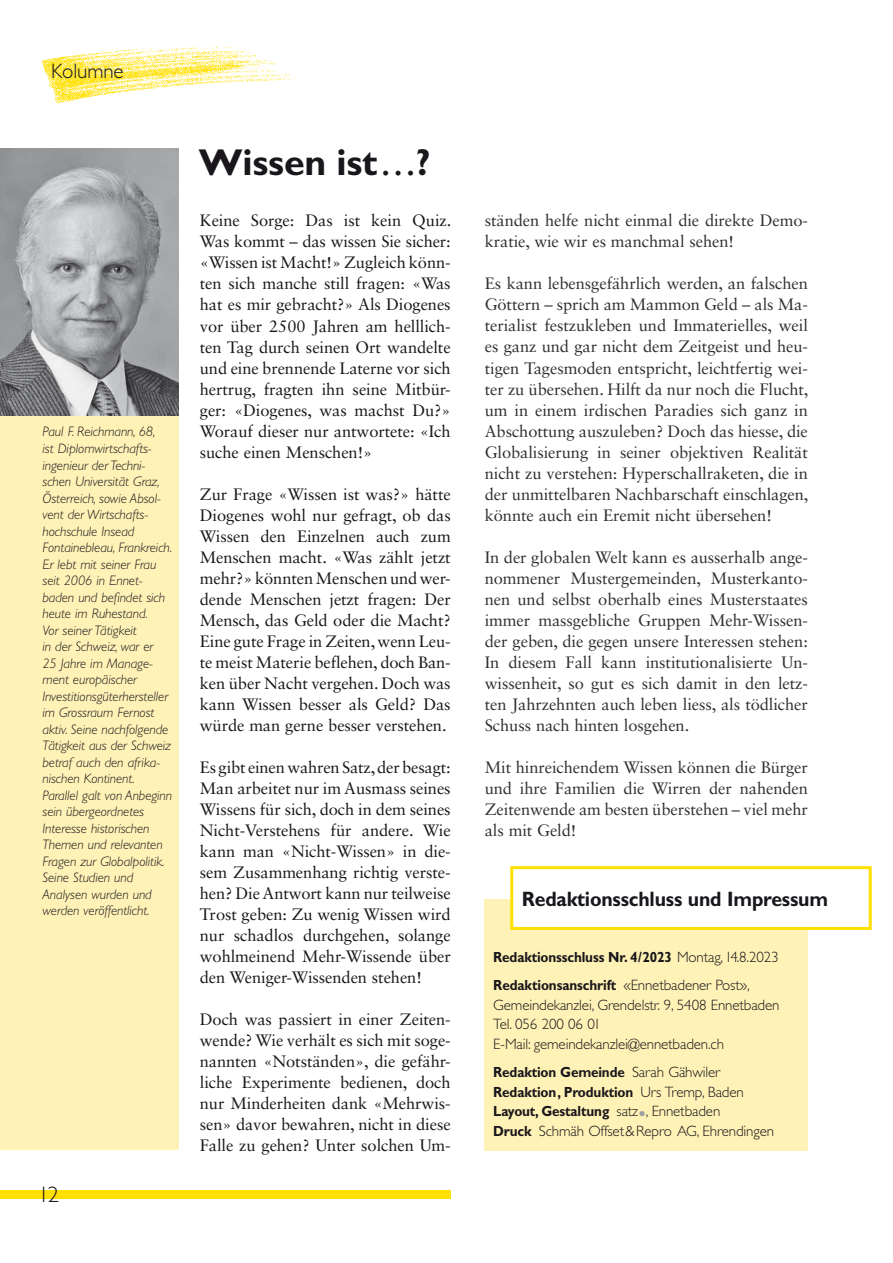
<style>
.page{position:relative;width:893px;height:1263px;background:#fff}
.page>*{position:absolute;margin:0;border:0;box-sizing:border-box;transform-origin:0 0}
.t1{font:700 37.5px "Gill Sans Std";letter-spacing:-.005em;color:#1a171c}
.t2{font:300 22.5px "Gill Sans Std";color:#1a171c}
.t3{font:300 21px "Gill Sans Std";letter-spacing:-.005em;color:#1a171c}
.t4{font:700 20.85px "Gill Sans Std";letter-spacing:-.01em;color:#1a171c;scale:.93 1}
.t5{font:16.5px/21px "Sabon LT Std";letter-spacing:-.005em;color:#1a171c;text-align:justify}
.t6{font:300 15px/19.5px "Gill Sans Std";letter-spacing:-.01em;color:#1a171c}
.t7{font:700 14.7px/19.5px "Gill Sans Std";letter-spacing:-.01em;color:#1a171c;scale:.92 1}
.t8{font:italic 300 13.8px/16.5px "Gill Sans Std";letter-spacing:-.005em;color:#1a171c}
.s1{font-family:"Sabon LT Std";font-weight:400}
.s2{font-weight:300;font-size:15px}
.s3{font-size:30px;color:#9d9ea0}
.s4{font-weight:700;font-size:14.7px}
</style>
<div class="page">
<div style="left:0;top:1191px;width:451px;height:8px;background:#ffe000"></div>
<img style="left:41px;top:44px;width:258px;height:60px">
<div style="left:0;top:404px;width:179px;height:746px;background:#fff2b6"></div>
<div style="left:485px;top:899px;width:323px;height:251px;background:#fff2b6"></div>
<div style="left:512px;top:868px;width:358px;height:60px;background:#fff"></div>
<div style="left:510px;top:866px;width:362px;height:64px;border:3px solid #ffe000"></div>
<img style="left:0;top:149px;width:179px;height:266px">
<p class="t3" style="left:51px;top:59px;width:74px">Kolumne</p>
<p class="t8" style="left:43px;top:424px;width:131px">Paul F. Reichmann, 68,<br>ist Diplomwirtschafts&shy;ingenieur der Techni&shy;schen Universität Graz,<br>Österreich, sowie Absol&shy;vent der Wirtschafts&shy;hochschule Insead<br>Fontainebleau, Frankreich.<br>Er lebt mit seiner Frau seit 2006 in Ennet&shy;baden und befindet sich heute im Ruhestand.<br>Vor seiner Tätigkeit<br>in der Schweiz, war er<br>25 Jahre im Manage&shy;ment europäischer<br>Investitionsgüterhersteller im Grossraum Fernost aktiv. Seine nachfolgende<br>Tätigkeit aus der Schweiz betraf auch den afrika&shy;nischen Kontinent.<br>Parallel galt von Anbeginn sein übergeordnetes<br>Interesse historischen<br>Themen und relevanten<br>Fragen zur Globalpolitik.<br>Seine Studien und<br>Analysen wurden und werden veröffentlicht.</p>
<h2 class="t2" style="left:38px;top:1181px;width:22px">12</h2>
<h1 class="t1" style="left:199px;top:141px;width:233px">Wissen ist<span class="s1">…</span>?</h1>
<p class="t5" style="left:200px;top:210px;width:253px">Keine Sorge: Das ist kein Quiz.<br>Was kommt – das wissen Sie sicher: «Wissen ist Macht!» Zugleich könn&shy;ten sich manche still fragen: «Was hat es mir gebracht?» Als Diogenes vor über 2500 Jahren am helllich&shy;ten Tag durch seinen Ort wandelte und eine brennende Laterne vor sich hertrug, fragten ihn seine Mitbür&shy;ger: «Diogenes, was machst Du?» Worauf dieser nur antwortete: «Ich suche einen Menschen!»</p>
<p class="t5" style="left:200px;top:483px;width:252px">Zur Frage «Wissen ist was?» hätte Diogenes wohl nur gefragt, ob das Wissen den Einzelnen auch zum Menschen macht. «Was zählt jetzt mehr?» könnten Menschen und wer&shy;dende Menschen jetzt fragen: Der Mensch, das Geld oder die Macht?<br>Eine gute Frage in Zeiten, wenn Leu&shy;te meist Materie beflehen, doch Ban&shy;ken über Nacht vergehen. Doch was kann Wissen besser als Geld? Das würde man gerne besser verstehen.</p>
<p class="t5" style="left:200px;top:756px;width:252px">Es gibt einen wahren Satz, der besagt:<br>Man arbeitet nur im Ausmass seines Wissens für sich, doch in dem seines Nicht-Verstehens für andere. Wie kann man «Nicht-Wissen» in die&shy;sem Zusammenhang richtig verste&shy;hen? Die Antwort kann nur teilweise Trost geben: Zu wenig Wissen wird nur schadlos durchgehen, solange wohlmeinend Mehr-Wissende über den Weniger-Wissenden stehen!</p>
<p class="t5" style="left:200px;top:1008px;width:252px">Doch was passiert in einer Zeiten&shy;wende? Wie verhält es sich mit soge&shy;nannten «Notständen», die gefähr&shy;liche Experimente bedienen, doch nur Minderheiten dank «Mehrwis&shy;sen» davor bewahren, nicht in diese Falle zu gehen? Unter solchen Um-</p>
<p class="t5" style="left:485px;top:210px;width:325px">ständen helfe nicht einmal die direkte Demo&shy;kratie, wie wir es manchmal sehen!</p>
<p class="t5" style="left:485px;top:273px;width:325px">Es kann lebensgefährlich werden, an falschen Göttern – sprich am Mammon Geld – als Ma&shy;terialist festzukleben und Immaterielles, weil es ganz und gar nicht dem Zeitgeist und heu&shy;tigen Tagesmoden entspricht, leichtfertig wei&shy;ter zu übersehen. Hilft da nur noch die Flucht, um in einem irdischen Paradies sich ganz in Abschottung auszuleben? Doch das hiesse, die Globalisierung in seiner objektiven Realität nicht zu verstehen: Hyperschallraketen, die in der unmittelbaren Nachbarschaft einschlagen, könnte auch ein Eremit nicht übersehen!</p>
<p class="t5" style="left:485px;top:546px;width:325px">In der globalen Welt kann es ausserhalb ange&shy;nommener Mustergemeinden, Musterkanto&shy;nen und selbst oberhalb eines Musterstaates immer massgebliche Gruppen Mehr-Wissen&shy;der geben, die gegen unsere Interessen stehen:<br>In diesem Fall kann institutionalisierte Un&shy;wissenheit, so gut es sich damit in den letz&shy;ten Jahrzehnten auch leben liess, als tödlicher Schuss nach hinten losgehen.</p>
<p class="t5" style="left:485px;top:756px;width:325px">Mit hinreichendem Wissen können die Bürger und ihre Familien die Wirren der nahenden Zeitenwende am besten überstehen – viel mehr als mit Geld!</p>
<p class="t4" style="left:522px;top:887px;width:331px">Redaktionsschluss und Impressum</p>
<p class="t7" style="left:493px;top:942px;width:312px;line-height:28.5px">Redaktionsschluss Nr. 4/2023 <span class="s2">Montag, 14.8.2023<br></span>Redaktionsanschrift <span class="s2">«Ennetbadener Post»,</span></p>
<p class="t6" style="left:493px;top:995px;width:288px">Gemeindekanzlei, Grendelstr. 9, 5408 Ennetbaden<br>Tel. 056 200 06 01<br>E-Mail: gemeindekanzlei@ennetbaden.ch</p>
<p class="t7" style="left:493px;top:1062px;width:274px">Redaktion Gemeinde <span class="s2">Sarah Gähwiler<br></span>Redaktion, Produktion <span class="s2">Urs Tremp, Baden<br></span>Layout, Gestaltung <span class="s2">satz</span><span class="s3">.</span><span class="s2">, Ennetbaden</span></p>
<p class="t6" style="left:493px;top:1121px;width:282px"><span class="s4">Druck</span> Schmäh Offset&amp;Repro AG, Ehrendingen</p>
</div>
